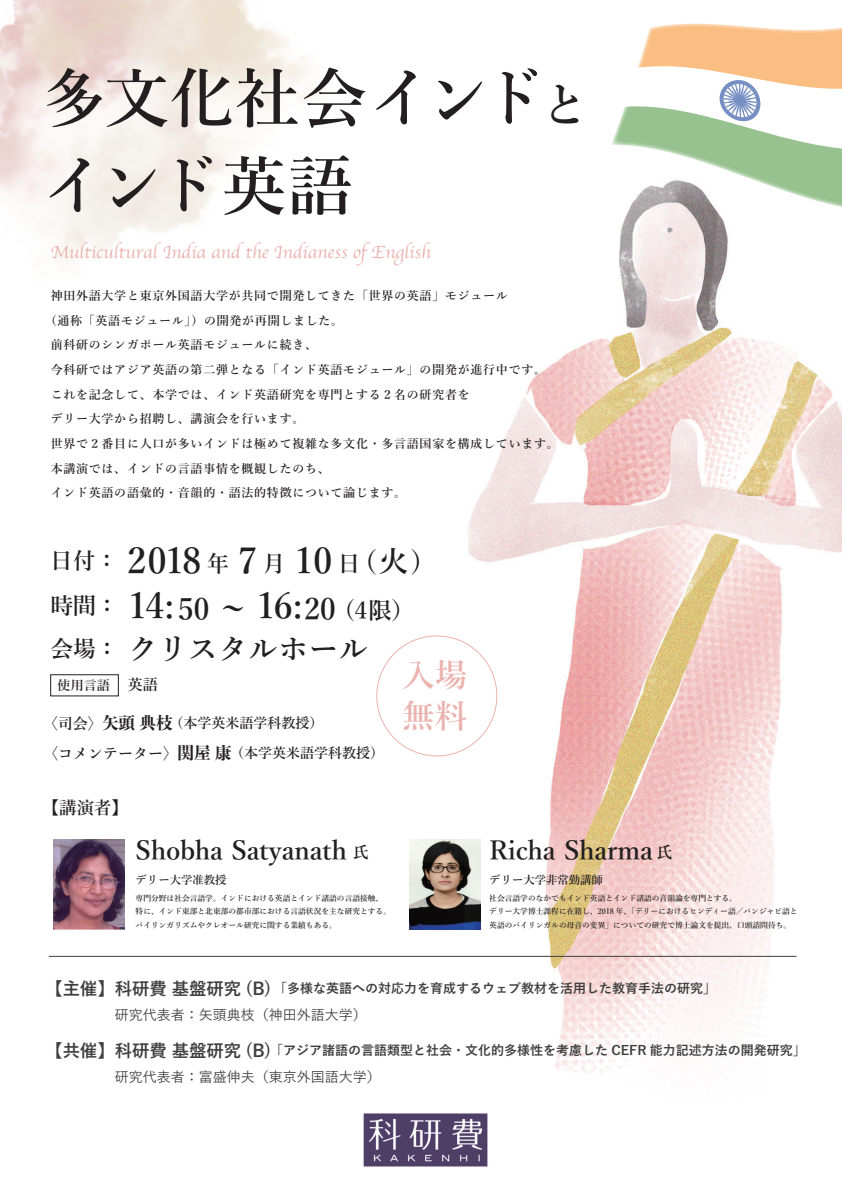
<style>
.page{position:relative;width:842px;height:1191px;background:#fff}
.page>*{position:absolute;margin:0;border:0;box-sizing:border-box;transform-origin:0 0}
.t1{font:600 64.5px/87.6px "Yu Min";letter-spacing:.02em;color:#231f20}
.t2{font:600 35.9px/45.5px "Yu Min";letter-spacing:-.04em;color:#231f20}
.t3{font:600 32.7px/40.8px "Yu Min";color:#ebb3ae}
.t4{font:600 30px "Yu Min";color:#231f20}
.t5{font:600 26.1px "Yu Min";color:#231f20}
.t6{font:18.5px "Apple Chancery";color:#ebb3ae}
.t7{font:600 17.3px "Yu Min";color:#231f20}
.t8{font:600 14px/30.1px "Yu Min";color:#231f20}
.t9{font:500 14px "Yu Go";color:#3e3e3f}
.t10{font:700 13px "Yu Go";color:#3e3e3f}
.t11{font:600 13px "Yu Min";color:#231f20}
.t12{font:600 12px "Yu Min";letter-spacing:.06em;color:#231f20}
.t13{font:600 11.4px "Yu Min";color:#231f20}
.t14{font:600 7.7px/13.5px "Yu Min";color:#231f20}
.s1{font-size:48.5px}
.s2{font-size:22.7px}
.s3{font-size:26.8px}
.s4{font-size:29.8px}
.s5{font-size:23.4px}
.s6{font-size:15px}
.s7{font-weight:800;font-size:16.6px}
.s8{font-size:15.9px}
.s9{font-size:17.3px}
</style>
<div class="page">
<img style="left:49px;top:0;width:793px;height:1075px">
<img style="left:363px;top:1113px;width:125px;height:54px">
<hr style="left:49px;top:956px;width:748px;height:1px;background:#3e3e3f">
<img style="left:53px;top:840px;width:72px;height:89px">
<img style="left:409px;top:840px;width:72px;height:89px">
<svg style="left:372px;top:631px;width:129px;height:129px"></svg>
<svg style="left:611px;top:24px;width:231px;height:185px"></svg>
<div style="left:50px;top:674px;width:69px;height:22px;border:1px solid #231f20"></div>
<h1 class="t1" style="left:42px;top:56px;width:548px">多文化社会インド<span class="s1">と</span>インド英語</h1>
<h3 class="t6" style="left:51px;top:237px;width:382px">Multicultural India and the Indianess of English</h3>
<p class="t12" style="left:51px;top:289px;width:459px">神田外語大学と東京外国語大学が共同で開発してきた「世界の英語」モジュール</p>
<p class="t12" style="left:45px;top:313px;width:300px">（通称「英語モジュール」）の開発が再開しました。</p>
<p class="t12" style="left:51px;top:338px;width:268px">前科研のシンガポール英語モジュールに続き、</p>
<p class="t12" style="left:51px;top:363px;width:497px">今科研ではアジア英語の第二弾となる「インド英語モジュール」の開発が進行中です。</p>
<p class="t12" style="left:51px;top:387px;width:421px">これを記念して、本学では、インド英語研究を専門とする２名の研究者を</p>
<p class="t12" style="left:51px;top:412px;width:255px">デリー大学から招聘し、講演会を行います。</p>
<p class="t12" style="left:51px;top:437px;width:510px">世界で２番目に人口が多いインドは極めて複雑な多文化・多言語国家を構成しています。</p>
<p class="t12" style="left:51px;top:461px;width:281px">本講演では、インドの言語事情を概観したのち、</p>
<p class="t12" style="left:51px;top:486px;width:357px">インド英語の語彙的・音韻的・語法的特徴について論じます。</p>
<h2 class="t2" style="left:50px;top:538px;width:373px"><span class="s2">日付：</span> 2018 <span class="s2">年</span> 7 <span class="s2">月</span> 10 <span class="s2">日</span> <span class="s3">(</span><span class="s4">火</span><span class="s3">)</span><span class="s2">時間：</span> 14:<span class="s4">50</span> ~ 16:<span class="s4">20</span> <span class="s5">(4限）</span></h2>
<h3 class="t4" style="left:51px;top:631px;width:319px"><span class="s2">会場：</span> クリスタルホール</h3>
<h3 class="t3" style="left:402px;top:655px;width:67px">入場無料</h3>
<p class="t11" style="left:58px;top:678px;width:102px">使用言語 <span class="s6">英語</span></p>
<p class="t8" style="left:43px;top:708px;width:343px"><span class="s6">〈司会〉</span><span class="s7">矢頭 典枝</span>（本学英米語学科教授）<br><span class="s6">〈コメンテーター〉</span><span class="s7">関屋 康</span> （本学英米語学科教授）</p>
<h3 class="t7" style="left:42px;top:797px;width:88px">【講演者】</h3>
<h3 class="t5" style="left:136px;top:836px;width:235px">Shobha Satyanath <span class="s8">氏</span></h3>
<p class="t13" style="left:136px;top:873px;width:92px">デリー大学准教授</p>
<p class="t14" style="left:136px;top:891px;width:257px">専門分野は社会言語学。インドにおける英語とインド諸語の言語接触、特に、インド東部と北東部の都市部における言語状況を主な研究とする。バイリンガリズムやクレオール研究に関する業績もある。</p>
<h3 class="t5" style="left:489px;top:836px;width:185px">Richa Sharma <span class="s8">氏</span></h3>
<p class="t13" style="left:489px;top:873px;width:115px">デリー大学非常勤講師</p>
<p class="t14" style="left:489px;top:891px;width:310px">社会言語学のなかでもインド英語とインド諸語の音韻論を専門とする。<br>デリー大学博士課程に在籍し、2018 年、「デリーにおけるヒンディー語／パンジャビ語と英語のバイリンガルの母音の変異」についての研究で博士論文を提出、口頭諮問待ち。</p>
<p class="t10" style="left:45px;top:981px;width:672px"><span class="s9">【主催】科研費 基盤研究 (B)</span> 「多様な英語への対応力を育成するウェブ教材を活用した教育手法の研究」</p>
<p class="t9" style="left:115px;top:1001px;width:253px">研究代表者：矢頭典枝（神田外語大学）</p>
<p class="t10" style="left:45px;top:1043px;width:762px"><span class="s9">【共催】科研費 基盤研究 (B)</span> 「アジア諸語の言語類型と社会・文化的多様性を考慮した CEFR 能力記述方法の開発研究」</p>
<p class="t9" style="left:54px;top:1064px;width:328px">　　　　研究代表者：富盛伸夫（東京外国語大学）</p>
</div>
